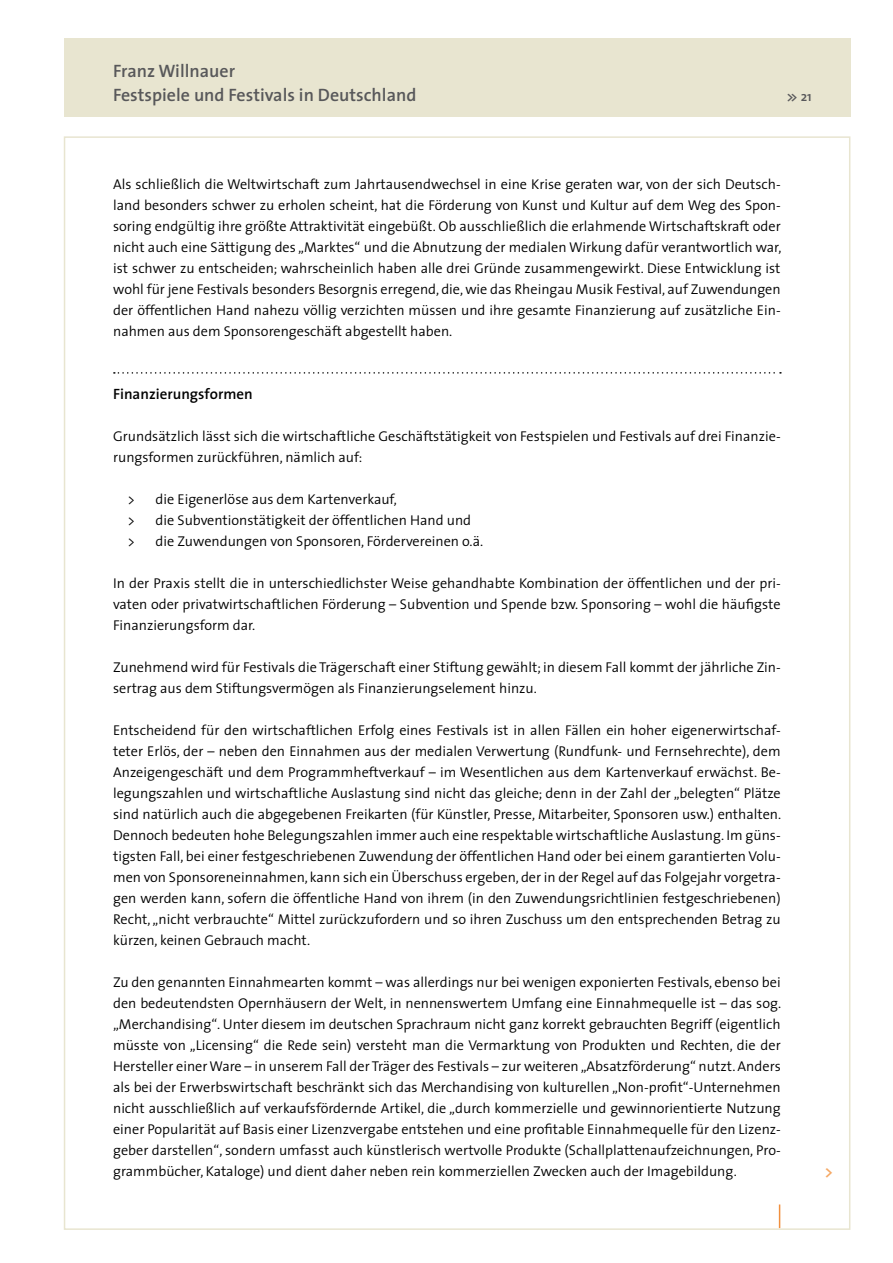
<style>
.page{position:relative;width:893px;height:1263px;background:#fff}
.page>*{position:absolute;margin:0;border:0;box-sizing:border-box;transform-origin:0 0}
.t1{font:600 18px/24px "The Sans";color:#58585a}
.t2{font:600 16.5px "The Sans";color:#f5a864}
.t3{font:600 15px "The Sans";color:#000}
.t4{font:300 14.25px/21px "The Sans";color:#000;text-align:justify}
.t5{font:600 13.5px "The Sans";color:#58585a}
</style>
<div class="page">
<div style="left:64px;top:38px;width:786px;height:79px;background:#e8e5d0"></div>
<svg style="left:779px;top:1204px;width:1px;height:24px"></svg>
<svg style="left:114px;top:372px;width:667px;height:2px"></svg>
<p class="t1" style="left:113px;top:59px;width:305px">Franz Willnauer<br>Festspiele und Festivals in Deutschland</p>
<p class="t5" style="left:787px;top:88px;width:27px">&gt;&gt; 21</p>
<p class="t4" style="left:113px;top:174px;width:670px">Als schließlich die Weltwirtschaft zum Jahrtausendwechsel in eine Krise geraten war, von der sich Deutsch&shy;land besonders schwer zu erholen scheint, hat die Förderung von Kunst und Kultur auf dem Weg des Spon&shy;soring endgültig ihre größte Attraktivität eingebüßt. Ob ausschließlich die erlahmende Wirtschaftskraft oder nicht auch eine Sättigung des „Marktes“ und die Abnutzung der medialen Wirkung dafür verantwortlich war, ist schwer zu entscheiden; wahrscheinlich haben alle drei Gründe zusammengewirkt. Diese Entwicklung ist wohl für jene Festivals besonders Besorgnis erregend, die, wie das Rheingau Musik Festival, auf Zuwendungen der öffentlichen Hand nahezu völlig verzichten müssen und ihre gesamte Finanzierung auf zusätzliche Ein&shy;nahmen aus dem Sponsorengeschäft abgestellt haben.</p>
<p class="t3" style="left:113px;top:384px;width:141px">Finanzierungsformen</p>
<p class="t4" style="left:113px;top:426px;width:669px">Grundsätzlich lässt sich die wirtschaftliche Geschäftstätigkeit von Festspielen und Festivals auf drei Finanzie&shy;rungsformen zurückführen, nämlich auf:</p>
<p class="t4" style="left:128px;top:489px;width:357px;text-align:left">&gt; die Eigenerlöse aus dem Kartenverkauf,<br>&gt; die Subventionstätigkeit der öffentlichen Hand und<br>&gt; die Zuwendungen von Sponsoren, Fördervereinen o.ä.</p>
<p class="t4" style="left:113px;top:573px;width:669px">In der Praxis stellt die in unterschiedlichster Weise gehandhabte Kombination der öffentlichen und der pri&shy;vaten oder privatwirtschaftlichen Förderung – Subvention und Spende bzw. Sponsoring – wohl die häufigste Finanzierungsform dar.</p>
<p class="t4" style="left:113px;top:657px;width:669px">Zunehmend wird für Festivals die Trägerschaft einer Stiftung gewählt; in diesem Fall kommt der jährliche Zin&shy;sertrag aus dem Stiftungsvermögen als Finanzierungselement hinzu.</p>
<p class="t4" style="left:113px;top:720px;width:670px">Entscheidend für den wirtschaftlichen Erfolg eines Festivals ist in allen Fällen ein hoher eigenerwirtschaf&shy;teter Erlös, der – neben den Einnahmen aus der medialen Verwertung (Rundfunk- und Fernsehrechte), dem Anzeigengeschäft und dem Programmheftverkauf – im Wesentlichen aus dem Kartenverkauf erwächst. Be&shy;legungszahlen und wirtschaftliche Auslastung sind nicht das gleiche; denn in der Zahl der „belegten“ Plätze sind natürlich auch die abgegebenen Freikarten (für Künstler, Presse, Mitarbeiter, Sponsoren usw.) enthalten.<br>Dennoch bedeuten hohe Belegungszahlen immer auch eine respektable wirtschaftliche Auslastung. Im güns&shy;tigsten Fall, bei einer festgeschriebenen Zuwendung der öffentlichen Hand oder bei einem garantierten Volu&shy;men von Sponsoreneinnahmen, kann sich ein Überschuss ergeben, der in der Regel auf das Folgejahr vorgetra&shy;gen werden kann, sofern die öffentliche Hand von ihrem (in den Zuwendungsrichtlinien festgeschriebenen)<br>Recht, „nicht verbrauchte“ Mittel zurückzufordern und so ihren Zuschuss um den entsprechenden Betrag zu kürzen, keinen Gebrauch macht.</p>
<p class="t4" style="left:113px;top:972px;width:670px">Zu den genannten Einnahmearten kommt – was allerdings nur bei wenigen exponierten Festivals, ebenso bei den bedeutendsten Opernhäusern der Welt, in nennenswertem Umfang eine Einnahmequelle ist – das sog. „Merchandising“. Unter diesem im deutschen Sprachraum nicht ganz korrekt gebrauchten Begriff (eigentlich müsste von „Licensing“ die Rede sein) versteht man die Vermarktung von Produkten und Rechten, die der Hersteller einer Ware – in unserem Fall der Träger des Festivals – zur weiteren „Absatzförderung“ nutzt. Anders als bei der Erwerbswirtschaft beschränkt sich das Merchandising von kulturellen „Non-profit“-Unternehmen nicht ausschließlich auf verkaufsfördernde Artikel, die „durch kommerzielle und gewinnorientierte Nutzung einer Popularität auf Basis einer Lizenzvergabe entstehen und eine profitable Einnahmequelle für den Lizenz&shy;geber darstellen“, sondern umfasst auch künstlerisch wertvolle Produkte (Schallplattenaufzeichnungen, Pro&shy;grammbücher, Kataloge) und dient daher neben rein kommerziellen Zwecken auch der Imagebildung.</p>
<p class="t2" style="left:825px;top:1160px;width:10px">&gt;</p>
</div>
